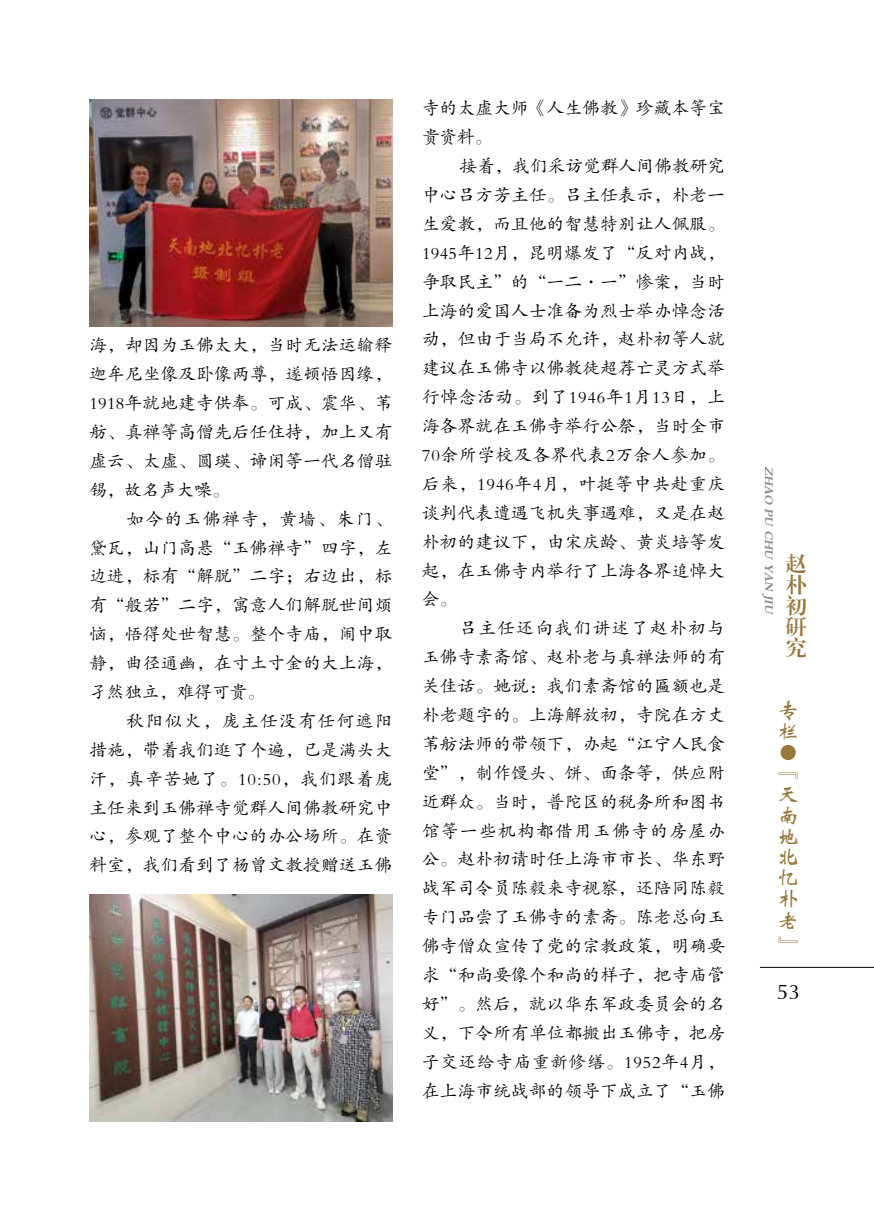
<style>
.page{position:relative;width:874px;height:1221px;background:#fff}
.page>*{position:absolute;margin:0;border:0;box-sizing:border-box;transform-origin:0 0}
.t1{font:21px/21px "FZWBK GBK1 0";color:#98783a}
.t2{font:21px/21px "FZXBSK GBK1 0";color:#98783a;text-align:justify}
.t3{font:21px "FZWBK GBK1 0";color:#000}
.t4{font:17.5px/28.9px "FZKTK GBK1 0";letter-spacing:.02em;color:#000;text-align:justify}
.t5{font:italic 12.25px "FZDBSK GBK1 0";color:#898989}
</style>
<div class="page">
<hr style="left:759px;top:967px;width:114px;height:1px;background:#000">
<img style="left:89px;top:99px;width:303px;height:227px">
<img style="left:89px;top:894px;width:303px;height:227px">
<p class="t4" style="left:89px;top:331px;width:304px">海，却因为玉佛太大，当时无法运输释迦牟尼坐像及卧像两尊，遂顿悟因缘，1918年就地建寺供奉。可成、震华、苇舫、真禅等高僧先后任住持，加上又有虚云、太虚、圆瑛、谛闲等一代名僧驻锡，故名声大噪。</p>
<p class="t4" style="left:89px;top:504px;width:304px;text-indent:37px">如今的玉佛禅寺，黄墙、朱门、黛瓦，山门高悬“玉佛禅寺”四字，左边进，标有“解脱”二字；右边出，标有“般若”二字，寓意人们解脱世间烦恼，悟得处世智慧。整个寺庙，闹中取静，曲径通幽，在寸土寸金的大上海，孑然独立，难得可贵。</p>
<p class="t4" style="left:89px;top:706px;width:304px;text-indent:37px">秋阳似火，庞主任没有任何遮阳措施，带着我们逛了个遍，已是满头大汗，真辛苦她了。10:50，我们跟着庞主任来到玉佛禅寺觉群人间佛教研究中心，参观了整个中心的办公场所。在资料室，我们看到了杨曾文教授赠送玉佛</p>
<p class="t4" style="left:422px;top:94px;width:304px">寺的太虚大师《人生佛教》珍藏本等宝贵资料。</p>
<p class="t4" style="left:422px;top:152px;width:304px;text-indent:37px">接着，我们采访觉群人间佛教研究中心吕方芳主任。吕主任表示，朴老一生爱教，而且他的智慧特别让人佩服。1945年12月，昆明爆发了“反对内战，争取民主”的“一二·一”惨案，当时上海的爱国人士准备为烈士举办悼念活动，但由于当局不允许，赵朴初等人就建议在玉佛寺以佛教徒超荐亡灵方式举行悼念活动。到了1946年1月13日，上海各界就在玉佛寺举行公祭，当时全市70余所学校及各界代表2万余人参加。后来，1946年4月，叶挺等中共赴重庆谈判代表遭遇飞机失事遇难，又是在赵朴初的建议下，由宋庆龄、黄炎培等发起，在玉佛寺内举行了上海各界追悼大会。</p>
<p class="t4" style="left:422px;top:614px;width:304px;text-indent:37px">吕主任还向我们讲述了赵朴初与玉佛寺素斋馆、赵朴老与真禅法师的有关佳话。她说：我们素斋馆的匾额也是朴老题字的。上海解放初，寺院在方丈苇舫法师的带领下，办起“江宁人民食堂”，制作馒头、饼、面条等，供应附近群众。当时，普陀区的税务所和图书馆等一些机构都借用玉佛寺的房屋办公。赵朴初请时任上海市市长、华东野战军司令员陈毅来寺视察，还陪同陈毅专门品尝了玉佛寺的素斋。陈老总向玉佛寺僧众宣传了党的宗教政策，明确要求“和尚要像个和尚的样子，把寺庙管好”。然后，就以华东军政委员会的名义，下令所有单位都搬出玉佛寺，把房子交还给寺庙重新修缮。1952年4月，在上海市统战部的领导下成立了“玉佛</p>
<p class="t5" style="left:775px;top:465px;width:152px;rotate:90deg">ZHAO PU CHU YAN JIU</p>
<p class="t2" style="left:785px;top:553px;width:22px">赵朴初研究</p>
<p class="t1" style="left:777px;top:700px;width:21px">专栏</p>
<p class="t1" style="left:797px;top:741px;width:22px;rotate:90deg">●</p>
<p class="t1" style="left:777px;top:763px;width:22px;text-align:justify">『天南地北忆朴老』</p>
<p class="t3" style="left:776px;top:980px;width:25px">53</p>
</div>
